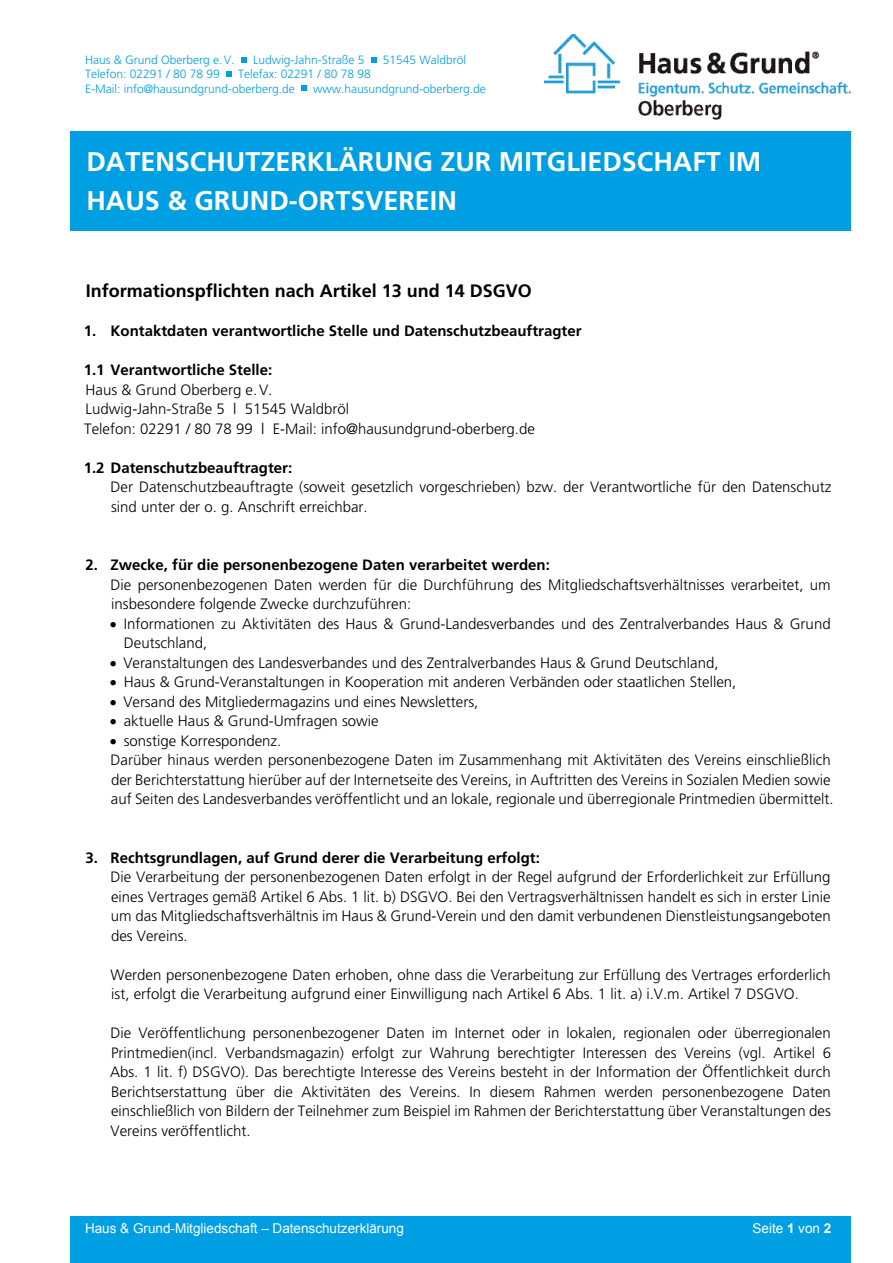
<style>
.page{position:relative;width:893px;height:1263px;background:#fff}
.page>*{position:absolute;margin:0;border:0;box-sizing:border-box;transform-origin:0 0}
.t1{font:700 27px/39px "Frutiger";color:#fff}
.t2{font:700 18px "Frutiger";color:#000}
.t3{font:300 15px/19.5px "Frutiger";color:#000}
.t4{font:700 15px "Frutiger";color:#000}
.t5{font:13.5px "Arial";color:#fff}
.t6{font:300 12px/14.4px "Frutiger";color:#009fe3}
.s1{font-weight:700}
</style>
<div class="page">
<div style="left:70px;top:1216px;width:780px;height:47px;background:#009fe3"></div>
<div style="left:70px;top:131px;width:780px;height:100px;background:#009fe3"></div>
<svg style="left:241px;top:57px;width:5px;height:5px"></svg>
<svg style="left:371px;top:57px;width:5px;height:5px"></svg>
<svg style="left:226px;top:72px;width:6px;height:5px"></svg>
<svg style="left:301px;top:86px;width:5px;height:5px"></svg>
<img style="left:545px;top:34px;width:305px;height:85px">
<p class="t6" style="left:85px;top:52px;width:151px">Haus &amp; Grund Oberberg e.V.</p>
<p class="t6" style="left:253px;top:52px;width:113px">Ludwig-Jahn-Straße 5</p>
<p class="t6" style="left:383px;top:52px;width:85px">51545 Waldbröl</p>
<p class="t6" style="left:85px;top:67px;width:136px">Telefon: 02291 / 80 78 99</p>
<p class="t6" style="left:85px;top:67px;width:287px;text-indent:153px">Telefax: 02291 / 80 78 98<br>E-Mail: info@hausundgrund-oberberg.de</p>
<p class="t6" style="left:313px;top:81px;width:174px">www.hausundgrund-oberberg.de</p>
<h1 class="t1" style="left:86px;top:141px;width:677px">DATENSCHUTZERKLÄRUNG ZUR MITGLIEDSCHAFT IM<br>HAUS &amp; GRUND-ORTSVEREIN</h1>
<p class="t2" style="left:86px;top:280px;width:448px">Informationspflichten nach Artikel 13 und 14 DSGVO</p>
<p class="t4" style="left:84px;top:322px;width:499px">1. Kontaktdaten verantwortliche Stelle und Datenschutzbeauftragter</p>
<p class="t4" style="left:84px;top:361px;width:190px">1.1 Verantwortliche Stelle:</p>
<p class="t3" style="left:84px;top:380px;width:452px">Haus &amp; Grund Oberberg e.V.<br>Ludwig-Jahn-Straße 5 | 51545 Waldbröl<br>Telefon: 02291 / 80 78 99 | E-Mail: info@hausundgrund-oberberg.de</p>
<p class="t4" style="left:84px;top:459px;width:210px">1.2 Datenschutzbeauftragter:</p>
<p class="t3" style="left:111px;top:477px;width:722px">Der Datenschutzbeauftragte (soweit gesetzlich vorgeschrieben) bzw. der Verantwortliche für den Datenschutz sind unter der o. g. Anschrift erreichbar.</p>
<p class="t4" style="left:85px;top:556px;width:466px">2. Zwecke, für die personenbezogene Daten verarbeitet werden:</p>
<p class="t3" style="left:111px;top:575px;width:722px">Die personenbezogenen Daten werden für die Durchführung des Mitgliedschaftsverhältnisses verarbeitet, um insbesondere folgende Zwecke durchzuführen:</p>
<p class="t3" style="left:124px;top:614px;width:708px;text-indent:-14px">• Informationen zu Aktivitäten des Haus &amp; Grund-Landesverbandes und des Zentralverbandes Haus &amp; Grund<br>Deutschland,</p>
<p class="t3" style="left:110px;top:653px;width:610px">• Veranstaltungen des Landesverbandes und des Zentralverbandes Haus &amp; Grund Deutschland,</p>
<p class="t3" style="left:110px;top:672px;width:628px">• Haus &amp; Grund-Veranstaltungen in Kooperation mit anderen Verbänden oder staatlichen Stellen,</p>
<p class="t3" style="left:110px;top:692px;width:370px">• Versand des Mitgliedermagazins und eines Newsletters,</p>
<p class="t3" style="left:110px;top:711px;width:270px">• aktuelle Haus &amp; Grund-Umfragen sowie</p>
<p class="t3" style="left:110px;top:731px;width:725px">• sonstige Korrespondenz.<br>Darüber hinaus werden personenbezogene Daten im Zusammenhang mit Aktivitäten des Vereins einschließlich der Berichterstattung hierüber auf der Internetseite des Vereins, in Auftritten des Vereins in Sozialen Medien sowie auf Seiten des Landesverbandes veröffentlicht und an lokale, regionale und überregionale Printmedien übermittelt.</p>
<p class="t4" style="left:85px;top:849px;width:456px">3. Rechtsgrundlagen, auf Grund derer die Verarbeitung erfolgt:</p>
<p class="t3" style="left:111px;top:867px;width:722px;text-align:justify">Die Verarbeitung der personenbezogenen Daten erfolgt in der Regel aufgrund der Erforderlichkeit zur Erfüllung eines Vertrages gemäß Artikel 6 Abs. 1 lit. b) DSGVO. Bei den Vertragsverhältnissen handelt es sich in erster Linie um das Mitgliedschaftsverhältnis im Haus &amp; Grund-Verein und den damit verbundenen Dienstleistungsangeboten des Vereins.</p>
<p class="t3" style="left:111px;top:965px;width:722px">Werden personenbezogene Daten erhoben, ohne dass die Verarbeitung zur Erfüllung des Vertrages erforderlich ist, erfolgt die Verarbeitung aufgrund einer Einwilligung nach Artikel 6 Abs. 1 lit. a) i.V.m. Artikel 7 DSGVO.</p>
<p class="t3" style="left:110px;top:1023px;width:723px;text-align:justify">Die Veröffentlichung personenbezogener Daten im Internet oder in lokalen, regionalen oder überregionalen Printmedien(incl. Verbandsmagazin) erfolgt zur Wahrung berechtigter Interessen des Vereins (vgl. Artikel 6<br>Abs. 1 lit. f) DSGVO). Das berechtigte Interesse des Vereins besteht in der Information der Öffentlichkeit durch Berichtserstattung über die Aktivitäten des Vereins. In diesem Rahmen werden personenbezogene Daten einschließlich von Bildern der Teilnehmer zum Beispiel im Rahmen der Berichterstattung über Veranstaltungen des Vereins veröffentlicht.</p>
<p class="t5" style="left:85px;top:1220px;width:320px">Haus &amp; Grund-Mitgliedschaft – Datenschutzerklärung</p>
<p class="t5" style="left:752px;top:1220px;width:80px">Seite <span class="s1">1</span> von <span class="s1">2</span></p>
</div>
